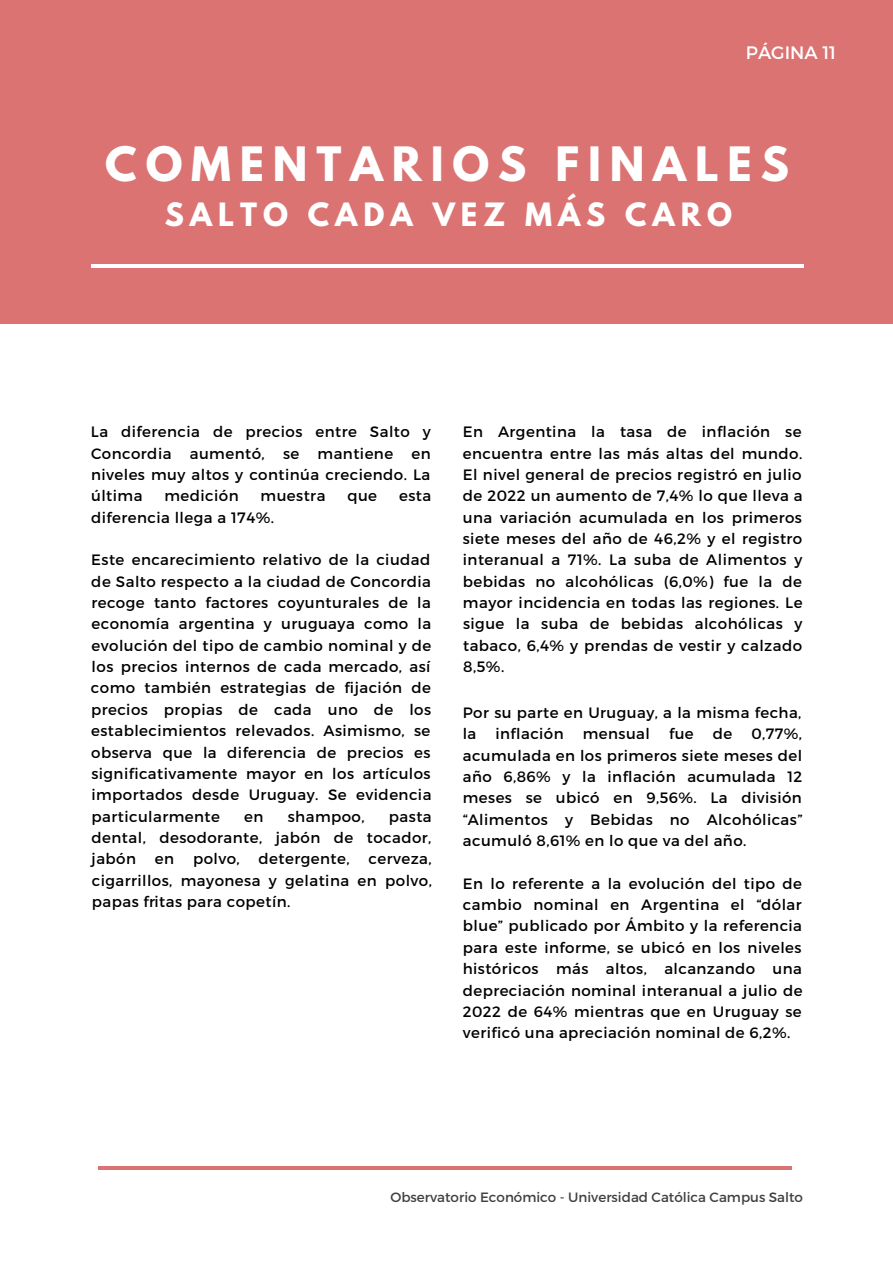
<style>
.page{position:relative;width:893px;height:1263px;background:#fff}
.page>*{position:absolute;margin:0;border:0;box-sizing:border-box;transform-origin:0 0}
.t1{font:700 42px "League Spartan";letter-spacing:.21em;color:#fff}
.t2{font:700 28.5px "League Spartan";letter-spacing:.21em;color:#fff}
.t3{font:18px "Montserrat";color:#fff}
.t4{font:15px/21.3px "Montserrat";letter-spacing:.03em;color:#000;text-align:justify}
.t5{font:13.5px "Montserrat";color:#404040}
</style>
<div class="page">
<div style="left:0;top:0;width:892px;height:324px;background:#db7373"></div>
<hr style="left:91px;top:264px;width:713px;height:3px;background:#fff">
<hr style="left:98px;top:1166px;width:694px;height:3px;background:#db7373">
<p class="t3" style="left:746px;top:41px;width:92px">PÁGINA 11</p>
<p class="t1" style="left:105px;top:131px;width:685px">COMENTARIOS FINALES</p>
<p class="t2" style="left:165px;top:192px;width:569px">SALTO CADA VEZ MÁS CARO</p>
<p class="t4" style="left:91px;top:421px;width:341px">La diferencia de precios entre Salto y Concordia aumentó, se mantiene en niveles muy altos y continúa creciendo. La última</p>
<p class="t4" style="left:164px;top:485px;width:76px">medición</p>
<p class="t4" style="left:261px;top:485px;width:66px">muestra</p>
<p class="t4" style="left:347px;top:485px;width:31px">que</p>
<p class="t4" style="left:399px;top:485px;width:34px">esta</p>
<p class="t4" style="left:91px;top:507px;width:184px">diferencia llega a 174%.</p>
<p class="t4" style="left:91px;top:549px;width:342px">Este encarecimiento relativo de la ciudad de Salto respecto a la ciudad de Concordia recoge tanto factores coyunturales de la economía argentina y uruguaya como la evolución del tipo de cambio nominal y de los precios internos de cada mercado, así como también estrategias de fijación de precios propias de cada uno de los establecimientos relevados. Asimismo, se observa que la diferencia de precios es significativamente mayor en los artículos importados desde Uruguay. Se evidencia particularmente</p>
<p class="t4" style="left:244px;top:806px;width:21px">en</p>
<p class="t4" style="left:288px;top:806px;width:78px">shampoo,</p>
<p class="t4" style="left:92px;top:806px;width:342px;text-indent:297px">pasta dental, desodorante, jabón de tocador, jabón</p>
<p class="t4" style="left:155px;top:848px;width:21px">en</p>
<p class="t4" style="left:193px;top:848px;width:48px">polvo,</p>
<p class="t4" style="left:259px;top:848px;width:93px">detergente,</p>
<p class="t4" style="left:92px;top:848px;width:342px;text-indent:277px">cerveza, cigarrillos, mayonesa y gelatina en polvo, papas fritas para copetín.</p>
<p class="t4" style="left:463px;top:421px;width:341px">En Argentina la tasa de inflación se encuentra entre las más altas del mundo.<br>El nivel general de precios registró en julio de 2022 un aumento de 7,4% lo que lleva a una variación acumulada en los primeros siete meses del año de 46,2% y el registro interanual a 71%. La suba de Alimentos y bebidas no alcohólicas (6,0%) fue la de mayor incidencia en todas las regiones. Le sigue la suba de bebidas alcohólicas y tabaco, 6,4% y prendas de vestir y calzado 8,5%.</p>
<p class="t4" style="left:463px;top:702px;width:340px">Por su parte en Uruguay, a la misma fecha, la</p>
<p class="t4" style="left:496px;top:723px;width:70px">inflación</p>
<p class="t4" style="left:583px;top:723px;width:69px">mensual</p>
<p class="t4" style="left:669px;top:723px;width:26px">fue</p>
<p class="t4" style="left:713px;top:723px;width:21px">de</p>
<p class="t4" style="left:463px;top:723px;width:341px;text-indent:289px">0,77%, acumulada en los primeros siete meses del año 6,86% y la inflación acumulada 12 meses se ubicó en 9,56%. La división “Alimentos y Bebidas no Alcohólicas” acumuló 8,61% en lo que va del año.</p>
<p class="t4" style="left:463px;top:873px;width:341px">En lo referente a la evolución del tipo de cambio nominal en Argentina el “dólar blue” publicado por Ámbito y la referencia para este informe, se ubicó en los niveles históricos más altos, alcanzando una depreciación nominal interanual a julio de 2022 de 64% mientras que en Uruguay se verificó una apreciación nominal de 6,2%.</p>
<p class="t5" style="left:390px;top:1188px;width:414px">Observatorio Económico - Universidad Católica Campus Salto</p>
</div>
